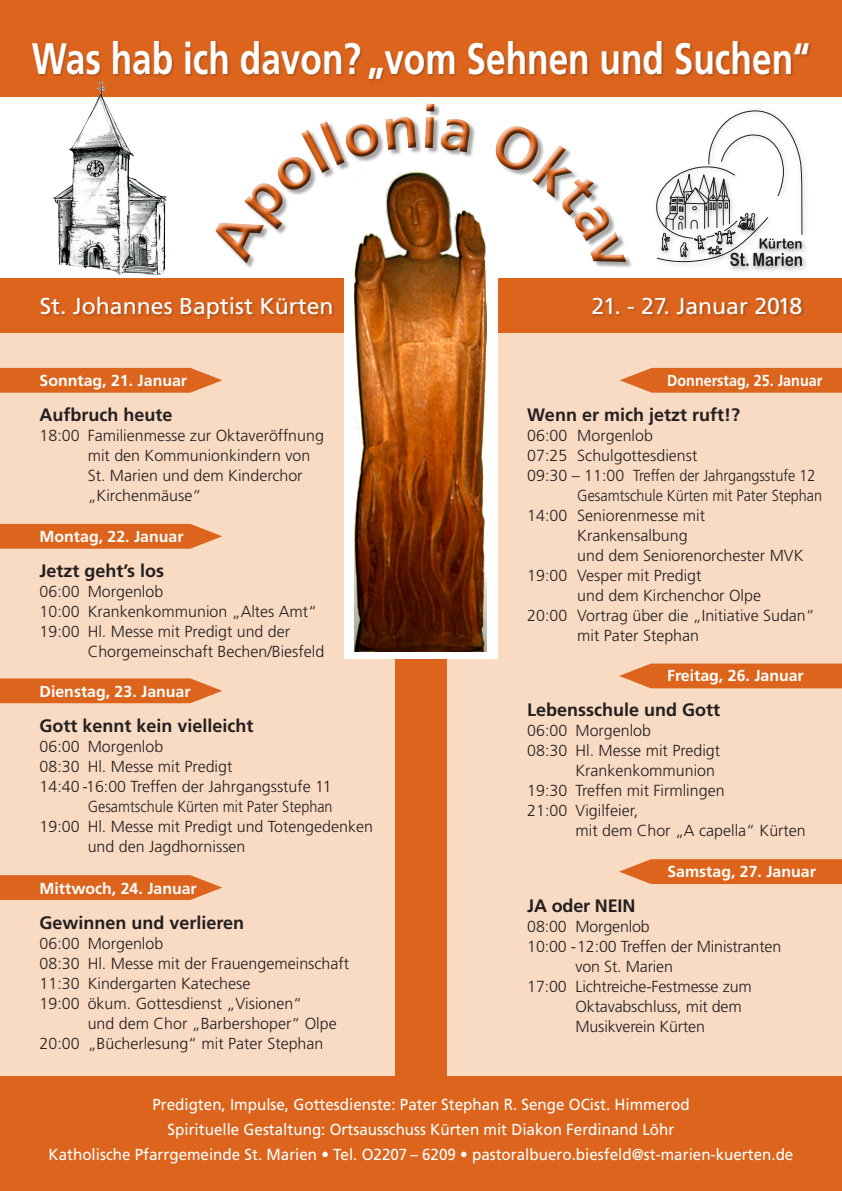
<style>
.page{position:relative;width:842px;height:1191px;background:#fff}
.page>*{position:absolute;margin:0;border:0;box-sizing:border-box;transform-origin:0 0}
.t1{font:700 44px "Frutiger";color:#fff;scale:.8 1}
.t2{font:23px "Frutiger";color:#fff}
.t3{font:700 18px "Frutiger";color:#231f20}
.t4{font:300 16px/20px "Frutiger";color:#231f20}
.t5{font:16px "Frutiger";color:#fff;scale:.95 1}
.t6{font:300 16px "Frutiger";color:#231f20;scale:.9 1}
.t7{font:700 15.9px "Frutiger";color:#fff}
.t8{font:700 15.9px "Frutiger";color:#fff;scale:.9 1}
.s1{font-weight:300}
</style>
<div class="page">
<div style="left:0;top:313px;width:842px;height:878px;background:#f9dac3"></div>
<div style="left:0;top:0;width:842px;height:96px;background:#dc641c"></div>
<div style="left:395px;top:595px;width:51px;height:510px;background:#dc641c"></div>
<div style="left:0;top:278px;width:842px;height:54px;background:#dc641c"></div>
<img style="left:81px;top:82px;width:20px;height:49px">
<div style="left:344px;top:206px;width:153px;height:453px;background:#fff"></div>
<img style="left:355px;top:171px;width:132px;height:480px">
<div style="left:40px;top:296px;width:295px;height:26px;background:#231f20;opacity:.3"></div>
<div style="left:0;top:1076px;width:842px;height:115px;background:#dc641c"></div>
<svg style="left:0;top:368px;width:222px;height:25px;background:#de6d29"></svg>
<svg style="left:0;top:524px;width:222px;height:24px;background:#dd6c27"></svg>
<svg style="left:0;top:678px;width:222px;height:25px;background:#de6e2a"></svg>
<svg style="left:0;top:875px;width:222px;height:25px;background:#de6d28"></svg>
<svg style="left:620px;top:368px;width:222px;height:25px;background:#de6d29"></svg>
<svg style="left:619px;top:663px;width:223px;height:25px;background:#de6e2b"></svg>
<svg style="left:619px;top:859px;width:223px;height:25px;background:#de6d29"></svg>
<div style="left:592px;top:296px;width:213px;height:22px;background:#231f20;opacity:.3"></div>
<div style="left:31px;top:40px;width:781px;height:42px;background:#231f20;opacity:.3"></div>
<svg style="left:216px;top:119px;width:200px;height:144px"></svg>
<svg style="left:425px;top:104px;width:47px;height:49px"></svg>
<svg style="left:497px;top:110px;width:306px;height:161px"></svg>
<p class="t1" style="left:32px;top:33px;width:974px">Was hab ich davon? „vom Sehnen und Suchen“</p>
<p class="t2" style="left:40px;top:293px;width:295px">St. Johannes Baptist Kürten</p>
<p class="t7" style="left:40px;top:371px;width:149px">Sonntag, 21. Januar</p>
<p class="t3" style="left:40px;top:404px;width:135px">Aufbruch heute</p>
<p class="t4" style="left:40px;top:426px;width:286px">18:00 Familienmesse zur Oktaveröffnung</p>
<p class="t4" style="left:88px;top:446px;width:224px">mit den Kommunionkindern von</p>
<p class="t4" style="left:88px;top:466px;width:216px">St. Marien und dem Kinderchor</p>
<p class="t4" style="left:88px;top:486px;width:115px">„Kirchenmäuse“</p>
<p class="t7" style="left:40px;top:527px;width:146px">Montag, 22. Januar</p>
<p class="t3" style="left:40px;top:560px;width:126px">Jetzt geht’s los</p>
<p class="t4" style="left:40px;top:581px;width:125px">06:00 Morgenlob</p>
<p class="t4" style="left:40px;top:601px;width:279px">10:00 Krankenkommunion „Altes Amt“</p>
<p class="t4" style="left:40px;top:621px;width:252px">19:00 Hl. Messe mit Predigt und der</p>
<p class="t4" style="left:88px;top:641px;width:238px">Chorgemeinschaft Bechen/Biesfeld</p>
<p class="t7" style="left:40px;top:682px;width:153px">Dienstag, 23. Januar</p>
<p class="t3" style="left:40px;top:715px;width:216px">Gott kennt kein vielleicht</p>
<p class="t4" style="left:40px;top:736px;width:125px">06:00 Morgenlob</p>
<p class="t4" style="left:40px;top:756px;width:194px">08:30 Hl. Messe mit Predigt</p>
<p class="t4" style="left:40px;top:776px;width:294px">14:40 -16:00 Treffen der Jahrgangsstufe 11</p>
<p class="t6" style="left:88px;top:797px;width:273px">Gesamtschule Kürten mit Pater Stephan</p>
<p class="t4" style="left:88px;top:816px;width:287px;text-indent:-48px">19:00 Hl. Messe mit Predigt und Totengedenken und den Jagdhornissen</p>
<p class="t7" style="left:40px;top:878px;width:159px">Mittwoch, 24. Januar</p>
<p class="t3" style="left:40px;top:911px;width:206px">Gewinnen und verlieren</p>
<p class="t4" style="left:40px;top:933px;width:125px">06:00 Morgenlob</p>
<p class="t4" style="left:40px;top:953px;width:311px">08:30 Hl. Messe mit der Frauengemeinschaft</p>
<p class="t4" style="left:40px;top:973px;width:212px">11:30 Kindergarten Katechese</p>
<p class="t4" style="left:88px;top:993px;width:250px;text-indent:-48px">19:00 ökum. Gottesdienst „Visionen“<br>und dem Chor „Barbershoper“ Olpe</p>
<p class="t4" style="left:40px;top:1033px;width:285px">20:00 „Bücherlesung“ mit Pater Stephan</p>
<p class="t2" style="left:592px;top:293px;width:212px">21. - 27. Januar 2018</p>
<p class="t8" style="left:667px;top:371px;width:174px">Donnerstag, 25. Januar</p>
<p class="t3" style="left:527px;top:404px;width:214px">Wenn er mich jetzt ruft!?</p>
<p class="t4" style="left:527px;top:426px;width:127px">06:00 Morgenlob</p>
<p class="t4" style="left:527px;top:446px;width:172px">07:25 Schulgottesdienst</p>
<p class="t4" style="left:527px;top:466px;width:290px">09:30 – 11:00 Treffen der Jahrgangsstufe 12</p>
<p class="t6" style="left:577px;top:487px;width:273px">Gesamtschule Kürten mit Pater Stephan</p>
<p class="t4" style="left:527px;top:506px;width:179px">14:00 Seniorenmesse mit</p>
<p class="t4" style="left:577px;top:526px;width:112px">Krankensalbung</p>
<p class="t4" style="left:577px;top:546px;width:228px">und dem Seniorenorchester MVK</p>
<p class="t4" style="left:527px;top:566px;width:176px">19:00 Vesper mit Predigt</p>
<p class="t4" style="left:577px;top:586px;width:185px">und dem Kirchenchor Olpe</p>
<p class="t4" style="left:527px;top:606px;width:289px">20:00 Vortrag über die „Initiative Sudan“</p>
<p class="t4" style="left:577px;top:626px;width:123px">mit Pater Stephan</p>
<p class="t7" style="left:667px;top:666px;width:138px">Freitag, 26. Januar</p>
<p class="t3" style="left:527px;top:699px;width:194px">Lebensschule und Gott</p>
<p class="t4" style="left:527px;top:720px;width:125px">06:00 Morgenlob</p>
<p class="t4" style="left:527px;top:740px;width:194px">08:30 Hl. Messe mit Predigt</p>
<p class="t4" style="left:575px;top:760px;width:141px">Krankenkommunion</p>
<p class="t4" style="left:527px;top:780px;width:199px">19:30 Treffen mit Firmlingen</p>
<p class="t4" style="left:527px;top:800px;width:112px">21:00 Vigilfeier,</p>
<p class="t4" style="left:575px;top:820px;width:232px">mit dem Chor „A capella“ Kürten</p>
<p class="t7" style="left:667px;top:862px;width:150px">Samstag, 27. Januar</p>
<p class="t3" style="left:527px;top:895px;width:110px">JA oder NEIN</p>
<p class="t4" style="left:527px;top:916px;width:124px">08:00 Morgenlob</p>
<p class="t4" style="left:527px;top:936px;width:255px">10:00 - 12:00 Treffen der Ministranten</p>
<p class="t4" style="left:575px;top:956px;width:99px">von St. Marien</p>
<p class="t4" style="left:527px;top:976px;width:226px">17:00 Lichtreiche-Festmesse zum</p>
<p class="t4" style="left:575px;top:996px;width:168px">Oktavabschluss, mit dem</p>
<p class="t4" style="left:575px;top:1016px;width:131px">Musikverein Kürten</p>
<p class="t5" style="left:152px;top:1094px;width:567px">Predigten, Impulse, Gottesdienste: Pater Stephan R. Senge OCist. Himmerod</p>
<p class="t5" style="left:168px;top:1119px;width:535px">Spirituelle Gestaltung: Ortsausschuss Kürten mit Diakon Ferdinand Löhr</p>
<p class="t5" style="left:49px;top:1144px;width:785px">Katholische Pfarrgemeinde St. Marien • Tel. O2207 – 6209 <span class="s1">•</span> pastoralbuero.biesfeld@st-marien-kuerten.de</p>
</div>
